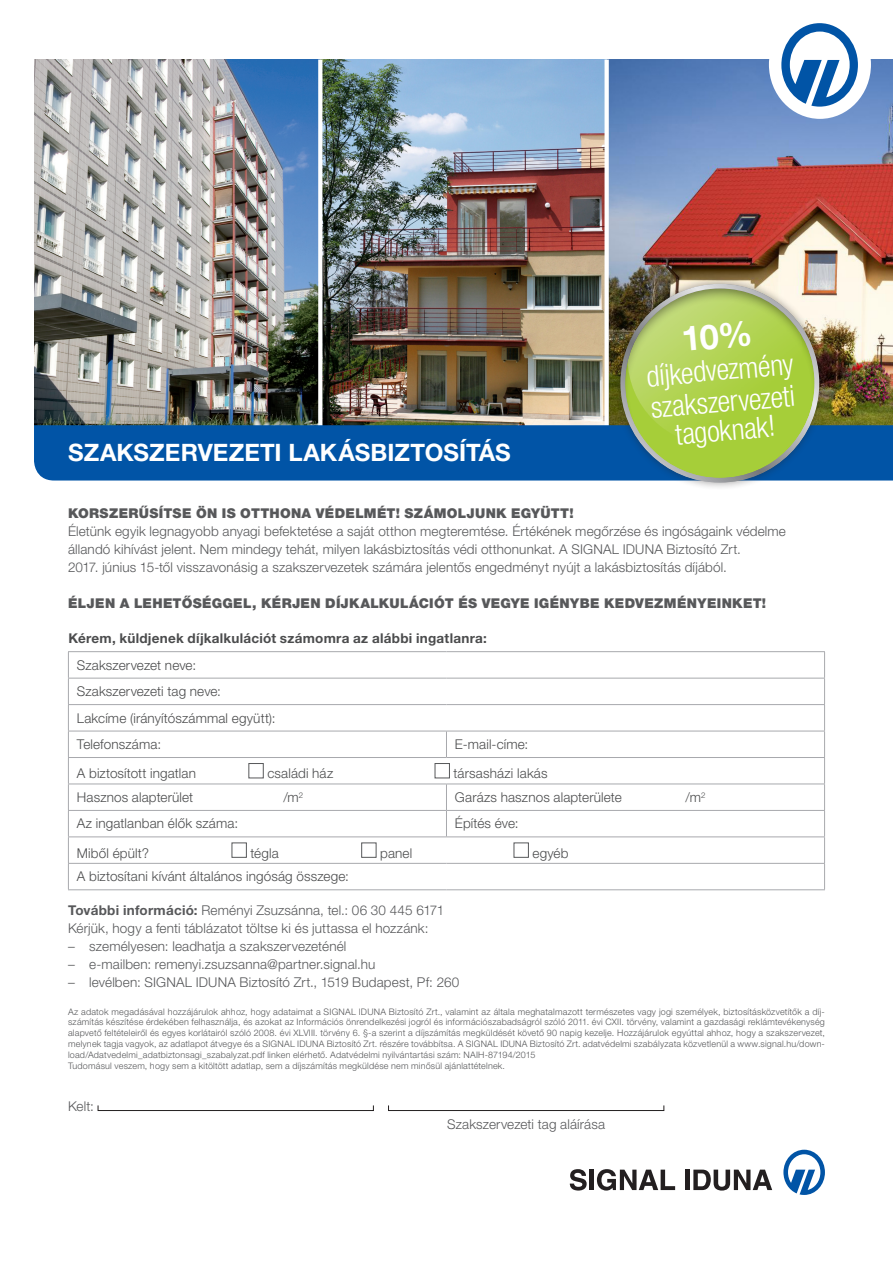
<style>
.page{position:relative;width:893px;height:1263px;background:#fff}
.page>*{position:absolute;margin:0;border:0;box-sizing:border-box;transform-origin:0 0}
.t1{font:300 condensed 29.25px/31.8px "Helvetica Neue LT Std";color:#fff}
.t2{font:700 24px "Helvetica Neue LT Std";letter-spacing:.005em;color:#fff}
.t3{font:300 13.5px/18px "Helvetica Neue LT Std";letter-spacing:.01em;color:#57585a}
.t4{font:300 13.5px "Helvetica Neue LT Std";letter-spacing:.01em;color:#4b4c4d}
.t5{font:900 13.5px "Helvetica Neue LT Std";letter-spacing:.025em;color:#57585a}
.t6{font:700 13.5px "Helvetica Neue LT Std";letter-spacing:.02em;color:#4b4c4d}
.t7{font:300 9px/10.8px "Helvetica Neue LT Std";letter-spacing:.025em;color:#57585a;text-align:justify}
.s1{font-weight:700}
</style>
<div class="page">
<img style="left:34px;top:60px;width:859px;height:365px">
<svg style="left:318px;top:60px;width:4px;height:365px"></svg>
<div style="left:604px;top:60px;width:5px;height:382px;background:#fff"></div>
<svg style="left:570px;top:1169px;width:17px;height:21px"></svg>
<hr style="left:590px;top:1169px;width:4px;height:21px;background:#231f20">
<svg style="left:597px;top:1169px;width:78px;height:21px"></svg>
<hr style="left:685px;top:1169px;width:4px;height:21px;background:#231f20">
<svg style="left:693px;top:1169px;width:79px;height:21px"></svg>
<svg style="left:783px;top:1150px;width:42px;height:45px"></svg>
<div style="left:34px;top:425px;width:859px;height:55px;background:#0154a6"></div>
<div style="left:769px;top:10px;width:102px;height:109px;background:#fff;border-radius:50%"></div>
<svg style="left:781px;top:23px;width:77px;height:84px"></svg>
<div style="left:98px;top:1105px;width:276px;height:6px;border:1px solid #231f20"></div>
<div style="left:388px;top:1105px;width:276px;height:6px;border:1px solid #231f20"></div>
<hr style="left:68px;top:651px;width:378px;height:1px;background:#a8a9ad">
<hr style="left:446px;top:651px;width:379px;height:1px;background:#a8a9ad">
<hr style="left:68px;top:678px;width:378px;height:1px;background:#a8a9ad">
<hr style="left:446px;top:678px;width:379px;height:1px;background:#a8a9ad">
<hr style="left:68px;top:704px;width:378px;height:1px;background:#a8a9ad">
<hr style="left:446px;top:704px;width:379px;height:1px;background:#a8a9ad">
<hr style="left:68px;top:731px;width:378px;height:1px;background:#a8a9ad">
<hr style="left:446px;top:731px;width:379px;height:1px;background:#a8a9ad">
<svg style="left:446px;top:731px;width:1px;height:26px"></svg>
<hr style="left:68px;top:757px;width:378px;height:1px;background:#a8a9ad">
<hr style="left:446px;top:757px;width:379px;height:1px;background:#a8a9ad">
<hr style="left:68px;top:783px;width:378px;height:1px;background:#a8a9ad">
<hr style="left:446px;top:783px;width:379px;height:1px;background:#a8a9ad">
<hr style="left:68px;top:810px;width:378px;height:1px;background:#a8a9ad">
<hr style="left:446px;top:810px;width:379px;height:1px;background:#a8a9ad">
<svg style="left:446px;top:784px;width:1px;height:52px"></svg>
<hr style="left:68px;top:836px;width:378px;height:1px;background:#a8a9ad">
<hr style="left:446px;top:836px;width:379px;height:1px;background:#a8a9ad">
<hr style="left:68px;top:863px;width:378px;height:1px;background:#a8a9ad">
<svg style="left:68px;top:652px;width:1px;height:237px"></svg>
<hr style="left:446px;top:863px;width:379px;height:1px;background:#a8a9ad">
<svg style="left:824px;top:652px;width:1px;height:237px"></svg>
<hr style="left:68px;top:889px;width:378px;height:1px;background:#a8a9ad">
<hr style="left:446px;top:889px;width:379px;height:1px;background:#a8a9ad">
<div style="left:249px;top:763px;width:15px;height:15px;border:1px solid #57585a"></div>
<div style="left:435px;top:763px;width:15px;height:15px;border:1px solid #57585a"></div>
<div style="left:232px;top:842px;width:15px;height:16px;border:1px solid #57585a"></div>
<div style="left:361px;top:842px;width:15px;height:16px;border:1px solid #57585a"></div>
<div style="left:514px;top:842px;width:15px;height:16px;border:1px solid #57585a"></div>
<div style="left:612px;top:276px;width:215px;height:214px;background:#231f20;opacity:.4"></div>
<div style="left:620px;top:284px;width:199px;height:199px;background:#231f20;opacity:.5"></div>
<svg style="left:623px;top:321px;width:194px;height:159px;background:#99be58"></svg>
<p class="t2" style="left:68px;top:438px;width:444px">SZAKSZERVEZETI LAKÁSBIZTOSÍTÁS</p>
<p class="t1" style="left:645px;top:360px;width:149px;rotate:-5deg">díjkedvezmény szakszervezeti</p>
<p class="t1" style="left:674px;top:418px;width:102px;rotate:-5deg">tagoknak!</p>
<p class="t5" style="left:68px;top:505px;width:507px">KORSZERŰSÍTSE ÖN IS OTTHONA VÉDELMÉT! SZÁMOLJUNK EGYÜTT!</p>
<p class="t3" style="left:68px;top:522px;width:719px">Életünk egyik legnagyobb anyagi befektetése a saját otthon megteremtése. Értékének megőrzése és ingóságaink védelme állandó kihívást jelent. Nem mindegy tehát, milyen lakásbiztosítás védi otthonunkat. A SIGNAL IDUNA Biztosító Zrt.<br>2017. június 15-től visszavonásig a szakszervezetek számára jelentős engedményt nyújt a lakásbiztosítás díjából.</p>
<p class="t5" style="left:68px;top:595px;width:700px">ÉLJEN A LEHETŐSÉGGEL, KÉRJEN DÍJKALKULÁCIÓT ÉS VEGYE IGÉNYBE KEDVEZMÉNYEINKET!</p>
<p class="t6" style="left:68px;top:630px;width:420px">Kérem, küldjenek díjkalkulációt számomra az alábbi ingatlanra:</p>
<p class="t4" style="left:77px;top:657px;width:121px">Szakszervezet neve:</p>
<p class="t4" style="left:77px;top:683px;width:146px">Szakszervezeti tag neve:</p>
<p class="t4" style="left:77px;top:709px;width:200px">Lakcíme (irányítószámmal együtt):</p>
<p class="t4" style="left:77px;top:736px;width:86px">Telefonszáma:</p>
<p class="t4" style="left:455px;top:736px;width:75px">E-mail-címe:</p>
<p class="t4" style="left:77px;top:765px;width:121px">A biztosított ingatlan</p>
<p class="t4" style="left:267px;top:765px;width:67px">családi ház</p>
<p class="t4" style="left:453px;top:765px;width:96px">társasházi lakás</p>
<p class="t4" style="left:77px;top:789px;width:118px">Hasznos alapterület</p>
<p class="t4" style="left:283px;top:789px;width:21px">/m<sup>2</sup></p>
<p class="t4" style="left:455px;top:789px;width:168px">Garázs hasznos alapterülete</p>
<p class="t4" style="left:685px;top:789px;width:21px">/m<sup>2</sup></p>
<p class="t4" style="left:77px;top:815px;width:163px">Az ingatlanban élők száma:</p>
<p class="t4" style="left:455px;top:815px;width:65px">Építés éve:</p>
<p class="t4" style="left:77px;top:844px;width:74px">Miből épült?</p>
<p class="t4" style="left:250px;top:844px;width:30px">tégla</p>
<p class="t4" style="left:380px;top:844px;width:34px">panel</p>
<p class="t4" style="left:532px;top:844px;width:38px">egyéb</p>
<p class="t4" style="left:77px;top:868px;width:274px">A biztosítani kívánt általános ingóság összege:</p>
<p class="t3" style="left:68px;top:901px;width:378px"><span class="s1">További információ:</span> Reményi Zsuzsánna, tel.: 06 30 445 6171</p>
<p class="t3" style="left:68px;top:919px;width:362px">Kérjük, hogy a fenti táblázatot töltse ki és juttassa el hozzánk:</p>
<p class="t3" style="left:68px;top:937px;width:280px">– személyesen: leadhatja a szakszervezeténél</p>
<p class="t3" style="left:68px;top:955px;width:309px">– e-mailben: remenyi.zsuzsanna@partner.signal.hu</p>
<p class="t3" style="left:68px;top:973px;width:393px">– levélben: SIGNAL IDUNA Biztosító Zrt., 1519 Budapest, Pf: 260</p>
<p class="t7" style="left:68px;top:1006px;width:758px">Az adatok megadásával hozzájárulok ahhoz, hogy adataimat a SIGNAL IDUNA Biztosító Zrt., valamint az általa meghatalmazott természetes vagy jogi személyek, biztosításközvetítők a díj&shy;számítás készítése érdekében felhasználja, és azokat az Információs önrendelkezési jogról és információszabadságról szóló 2011. évi CXII. törvény, valamint a gazdasági reklámtevékenység alapvető feltételeiről és egyes korlátairól szóló 2008. évi XLVIII. törvény 6. §-a szerint a díjszámítás megküldését követő 90 napig kezelje. Hozzájárulok egyúttal ahhoz, hogy a szakszervezet, melynek tagja vagyok, az adatlapot átvegye és a SIGNAL IDUNA Biztosító Zrt. részére továbbítsa. A SIGNAL IDUNA Biztosító Zrt. adatvédelmi szabályzata közvetlenül a www.signal.hu/down&shy;load/Adatvedelmi_adatbiztonsagi_szabalyzat.pdf linken elérhető. Adatvédelmi nyilvántartási szám: NAIH-87194/2015</p>
<p class="t7" style="left:68px;top:1060px;width:439px">Tudomásul veszem, hogy sem a kitöltött adatlap, sem a díjszámítás megküldése nem minősül ajánlattételnek.</p>
<p class="t3" style="left:68px;top:1097px;width:27px">Kelt:</p>
<p class="t3" style="left:447px;top:1115px;width:159px">Szakszervezeti tag aláírása</p>
</div>
